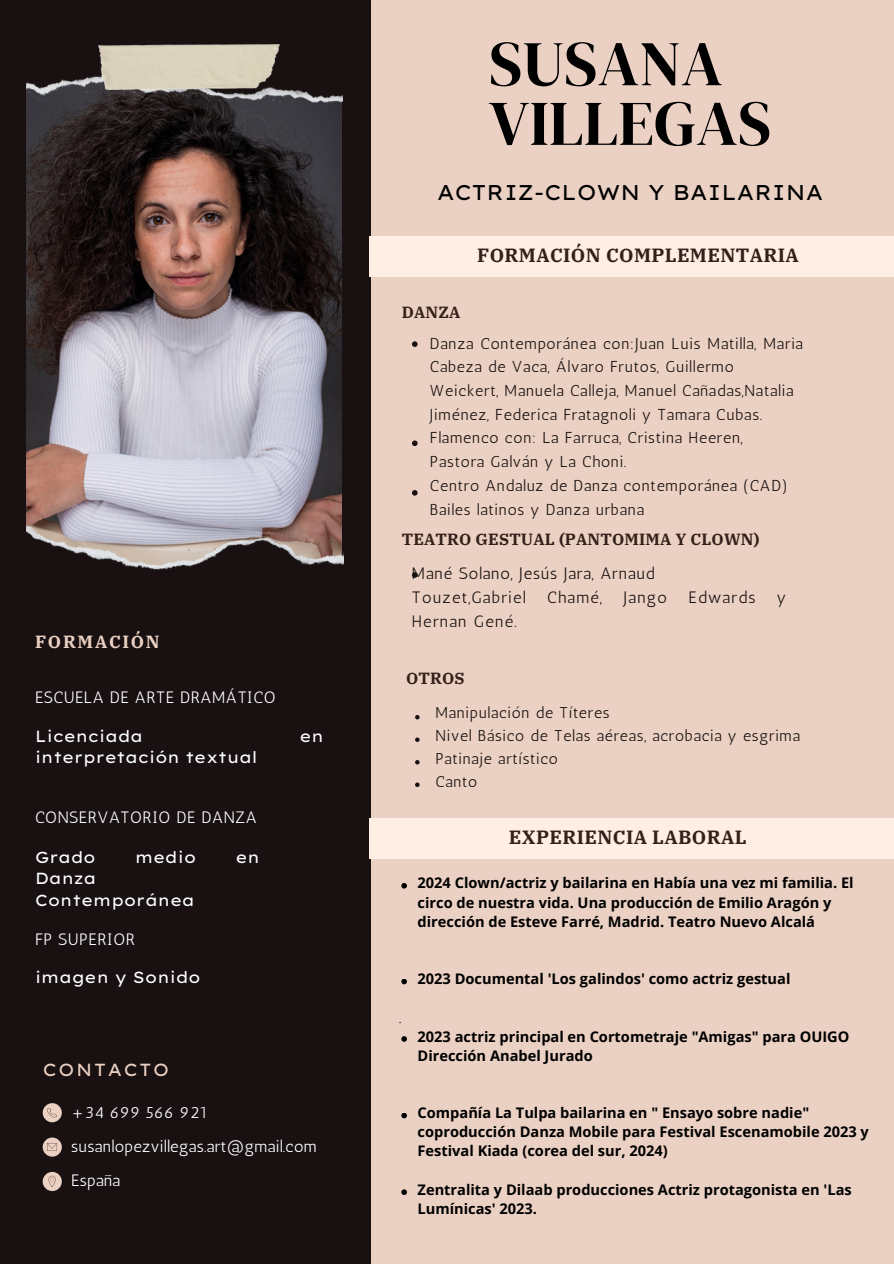
<style>
.page{position:relative;width:894px;height:1264px;background:#fff}
.page>*{position:absolute;margin:0;border:0;box-sizing:border-box;transform-origin:0 0}
.t1{font:63.45px/59.7px "DM Serif Display";letter-spacing:.005em;color:#000}
.t2{font:21.3px "Lexend Exa";letter-spacing:.005em;color:#000}
.t3{font:700 19.05px "IBM Plex Serif";letter-spacing:.02em;color:#34201a}
.t4{font:700 17.55px "IBM Plex Serif";letter-spacing:.1em;color:#ebd1c3}
.t5{font:17.55px "Lexend Exa";letter-spacing:.1em;color:#ebd1c3}
.t6{font:16.5px/33.8px "Antic";letter-spacing:.03em;color:#fff}
.t7{font:16.5px "Antic";letter-spacing:.07em;color:#191111}
.t8{font:16.5px "Antic";letter-spacing:.05em;color:#191111}
.t9{font:700 16.2px "IBM Plex Serif";letter-spacing:.01em;color:#34201a}
.t10{font:16.05px/21.3px "Lexend Exa";letter-spacing:.01em;color:#fff}
.t11{font:15.75px/23.7px "Antic";letter-spacing:.05em;color:#191111}
.t12{font:700 14.55px/19.2px "Open Sans";color:#000}
.t13{font:300 14.4px "Open Sans";color:#000}
</style>
<div class="page">
<div style="left:0;top:0;width:893px;height:1263px;background:#ebd1c3"></div>
<div style="left:0;top:0;width:370px;height:1263px;background:#191111"></div>
<img style="left:26px;top:103px;width:316px;height:423px">
<img style="left:26px;top:76px;width:316px;height:27px">
<img style="left:26px;top:526px;width:317px;height:43px">
<img style="left:99px;top:44px;width:180px;height:45px">
<div style="left:43px;top:1103px;width:19px;height:19px;background:#ebd1c3;border-radius:50%"></div>
<svg style="left:47px;top:1108px;width:10px;height:9px"></svg>
<div style="left:43px;top:1171px;width:19px;height:19px;background:#ebd1c3;border-radius:50%"></div>
<svg style="left:48px;top:1175px;width:8px;height:11px"></svg>
<div style="left:43px;top:1137px;width:19px;height:19px;background:#ebd1c3;border-radius:50%"></div>
<svg style="left:47px;top:1143px;width:10px;height:7px"></svg>
<div style="left:369px;top:237px;width:524px;height:40px;background:#ffeee4"></div>
<div style="left:369px;top:818px;width:524px;height:41px;background:#ffeee4"></div>
<svg style="left:401px;top:883px;width:6px;height:5px"></svg>
<svg style="left:401px;top:979px;width:6px;height:5px"></svg>
<svg style="left:401px;top:1036px;width:6px;height:5px"></svg>
<svg style="left:401px;top:1113px;width:6px;height:5px"></svg>
<svg style="left:401px;top:1189px;width:6px;height:5px"></svg>
<svg style="left:412px;top:341px;width:5px;height:6px"></svg>
<svg style="left:412px;top:440px;width:5px;height:6px"></svg>
<svg style="left:412px;top:490px;width:5px;height:5px"></svg>
<svg style="left:412px;top:572px;width:5px;height:6px"></svg>
<svg style="left:415px;top:715px;width:4px;height:4px"></svg>
<svg style="left:415px;top:737px;width:4px;height:5px"></svg>
<svg style="left:415px;top:760px;width:4px;height:4px"></svg>
<svg style="left:415px;top:782px;width:4px;height:5px"></svg>
<h3 class="t4" style="left:35px;top:630px;width:126px">FORMACIÓN</h3>
<p class="t6" style="left:35px;top:680px;width:242px">ESCUELA DE ARTE DRAMÁTICO</p>
<p class="t10" style="left:35px;top:725px;width:109px">Licenciada</p>
<p class="t10" style="left:300px;top:725px;width:26px">en</p>
<p class="t10" style="left:35px;top:746px;width:224px">interpretación textual</p>
<h6 class="t6" style="left:35px;top:800px;width:223px">CONSERVATORIO DE DANZA</h6>
<p class="t10" style="left:35px;top:846px;width:62px">Grado</p>
<p class="t10" style="left:135px;top:846px;width:62px">medio</p>
<p class="t10" style="left:236px;top:846px;width:26px">en</p>
<p class="t10" style="left:35px;top:867px;width:161px">Danza<br>Contemporánea</p>
<p class="t6" style="left:35px;top:922px;width:101px">FP SUPERIOR</p>
<p class="t10" style="left:35px;top:966px;width:167px">imagen y Sonido</p>
<h6 class="t5" style="left:43px;top:1057px;width:128px">CONTACTO</h6>
<h6 class="t6" style="left:71px;top:1095px;width:247px">+34 699 566 921 susanlopezvillegas.art@gmail.com<br>España</h6>
<h5 class="t1" style="left:489px;top:33px;width:283px">SUSANA<br>VILLEGAS</h5>
<p class="t2" style="left:437px;top:178px;width:387px">ACTRIZ-CLOWN Y BAILARINA</p>
<p class="t3" style="left:477px;top:243px;width:323px">FORMACIÓN COMPLEMENTARIA</p>
<p class="t9" style="left:401px;top:302px;width:60px">DANZA</p>
<p class="t11" style="left:430px;top:331px;width:374px">Danza Contemporánea con:Juan Luis Matilla, Maria<br>Cabeza de Vaca, Álvaro Frutos, Guillermo</p>
<h1 class="t11" style="left:430px;top:378px;width:365px">Weickert, Manuela Calleja, Manuel Cañadas,Natalia Jiménez, Federica Fratagnoli y Tamara Cubas.<br>Flamenco con: La Farruca, Cristina Heeren, Pastora Galván y La Choni.</h1>
<h2 class="t11" style="left:430px;top:473px;width:360px">Centro Andaluz de Danza contemporánea (CAD)</h2>
<h3 class="t11" style="left:430px;top:497px;width:215px">Bailes latinos y Danza urbana</h3>
<p class="t9" style="left:401px;top:528px;width:359px">TEATRO GESTUAL (PANTOMIMA Y CLOWN)</p>
<p class="t8" style="left:412px;top:564px;width:244px">Mané Solano, Jesús Jara, Arnaud</p>
<h4 class="t7" style="left:412px;top:587px;width:115px">Touzet,Gabriel</h4>
<h4 class="t7" style="left:547px;top:587px;width:56px">Chamé,</h4>
<h4 class="t7" style="left:623px;top:587px;width:45px">Jango</h4>
<h4 class="t7" style="left:688px;top:587px;width:68px">Edwards</h4>
<h4 class="t7" style="left:776px;top:587px;width:11px">y</h4>
<h4 class="t7" style="left:412px;top:611px;width:106px">Hernan Gené.</h4>
<h5 class="t9" style="left:406px;top:667px;width:60px">OTROS</h5>
<p class="t11" style="left:435px;top:701px;width:176px">Manipulación de Títeres</p>
<p class="t11" style="left:435px;top:724px;width:366px">Nivel Básico de Telas aéreas, acrobacia y esgrima</p>
<p class="t11" style="left:435px;top:746px;width:124px">Patinaje artístico</p>
<h3 class="t11" style="left:435px;top:769px;width:43px">Canto</h3>
<h5 class="t3" style="left:509px;top:824px;width:239px">EXPERIENCIA LABORAL</h5>
<p class="t12" style="left:417px;top:873px;width:437px">2024 Clown/actriz y bailarina en Había una vez mi familia. El circo de nuestra vida. Una producción de Emilio Aragón y dirección de Esteve Farré, Madrid. Teatro Nuevo Alcalá</p>
<p class="t13" style="left:398px;top:1007px;width:5px">.</p>
<p class="t12" style="left:417px;top:968px;width:374px">2023 Documental 'Los galindos' como actriz gestual</p>
<p class="t12" style="left:417px;top:1026px;width:433px">2023 actriz principal en Cortometraje "Amigas" para OUIGO<br>Dirección Anabel Jurado</p>
<p class="t12" style="left:417px;top:1102px;width:452px">Compañía La Tulpa bailarina en " Ensayo sobre nadie" coproducción Danza Mobile para Festival Escenamobile 2023 y<br>Festival Kiada (corea del sur, 2024)</p>
<p class="t12" style="left:417px;top:1179px;width:435px">Zentralita y Dilaab producciones Actriz protagonista en 'Las<br>Lumínicas' 2023.</p>
</div>
